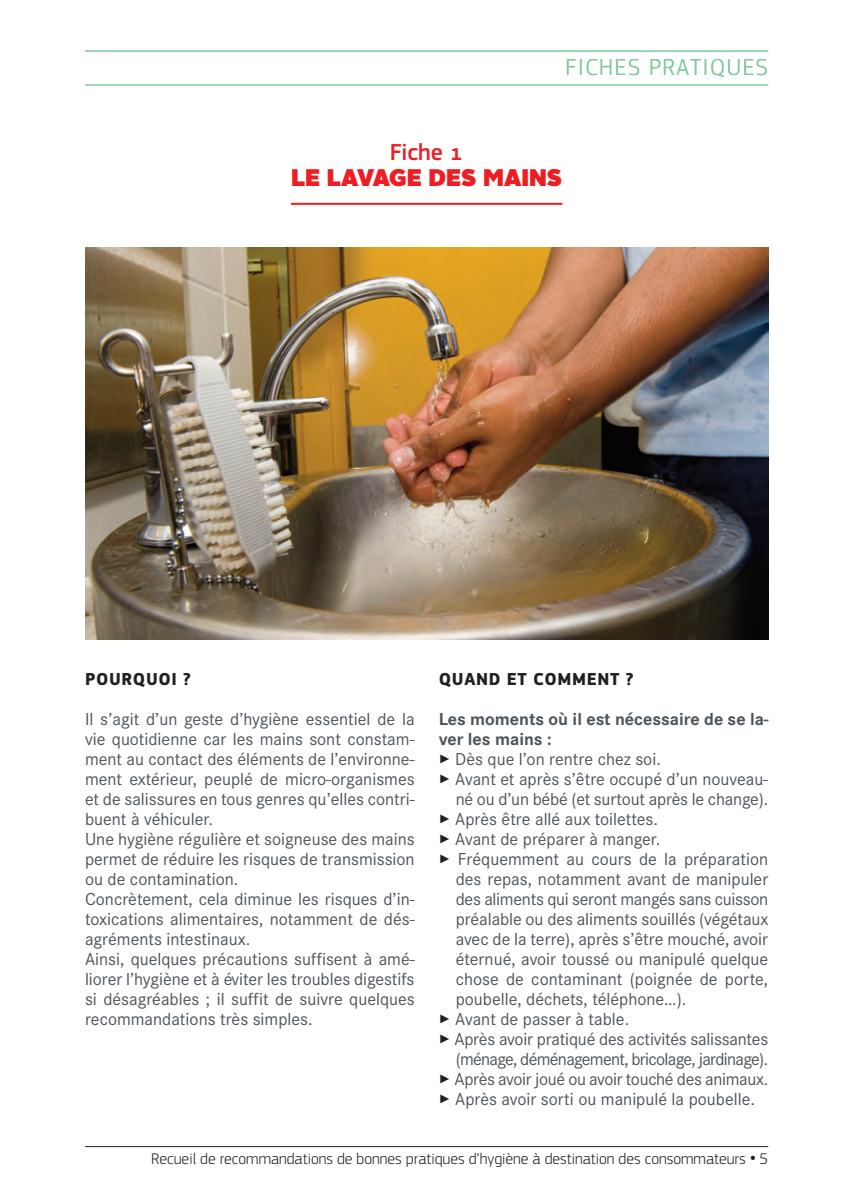
<style>
.page{position:relative;width:842px;height:1191px;background:#fff}
.page>*{position:absolute;margin:0;border:0;box-sizing:border-box;transform-origin:0 0}
.t1{font:900 24px "Alright Sans";color:#ee1d23}
.t2{font:300 24px "PF Square Sans Pro";letter-spacing:.07em;color:#80ca9c}
.t3{font:500 24px "PF Square Sans Pro";color:#ee1d23}
.t4{font:18px/20px "Corporate S";color:#4d545a}
.t5{font:18px/20px "Corporate S";letter-spacing:-.025em;color:#4d545a;text-align:right}
.t6{font:700 18px/20px "Corporate S";color:#4d545a}
.t7{font:18px "Corporate S";letter-spacing:-.02em;color:#4d545a}
.t8{font:700 18px "PF Square Sans Pro";letter-spacing:.035em;color:#231f20}
.t9{font:300 16px "PF Square Sans Pro";color:#231f20}
.s1{color:#231f20}
.s2{font-size:24px}
</style>
<div class="page">
<hr style="left:85px;top:1146px;width:683px;height:1px;background:#231f20">
<hr style="left:85px;top:51px;width:683px;height:1px;background:#80ca9c">
<hr style="left:85px;top:85px;width:683px;height:1px;background:#80ca9c">
<hr style="left:291px;top:203px;width:271px;height:2px;background:#ee1d23">
<img style="left:85px;top:247px;width:683px;height:393px">
<h1 class="t2" style="left:565px;top:59px;width:204px">fiches pRatiques</h1>
<h1 class="t3" style="left:390px;top:144px;width:75px">Fiche 1</h1>
<h1 class="t1" style="left:291px;top:169px;width:273px">LE LAVAGE DES MAINS</h1>
<p class="t8" style="left:85px;top:673px;width:107px">POURQUOI ?</p>
<p class="t4" style="left:85px;top:709px;width:331px">Il s’agit d’un geste d’hygiène essentiel de la vie quotidienne car les mains sont constam&shy;ment au contact des éléments de l’environne&shy;ment extérieur, peuplé de micro-organismes et de salissures en tous genres qu’elles contri&shy;buent à véhiculer.<br>Une hygiène régulière et soigneuse des mains permet de réduire les risques de transmission ou de contamination.<br>Concrètement, cela diminue les risques d’in&shy;toxications alimentaires, notamment de dés&shy;agréments intestinaux.<br>Ainsi, quelques précautions suffisent à amé&shy;liorer l’hygiène et à éviter les troubles digestifs si désagréables ; il suffit de suivre quelques recommandations très simples.</p>
<p class="t8" style="left:439px;top:673px;width:196px">QUAND ET COMMENT ?</p>
<p class="t6" style="left:439px;top:709px;width:331px">Les moments où il est nécessaire de se la&shy;ver les mains :</p>
<p class="t4" style="left:439px;top:749px;width:224px"><span class="s1">✓</span> Dès que l’on rentre chez soi.</p>
<p class="t4" style="left:439px;top:769px;width:331px;text-align:right"><span class="s1">✓</span> Avant et après s’être occupé d’un nouveau&shy;né ou d’un bébé (et surtout après le change).</p>
<p class="t4" style="left:439px;top:809px;width:221px"><span class="s1">✓</span> Après être allé aux toilettes.</p>
<p class="t4" style="left:439px;top:829px;width:223px"><span class="s1">✓</span> Avant de préparer à manger.</p>
<p class="t4" style="left:456px;top:849px;width:314px;text-align:justify;text-indent:-17px"><span class="s1">✓</span> Fréquemment au cours de la préparation des repas, notamment avant de manipuler des aliments qui seront mangés sans cuisson préalable ou des aliments souillés (végétaux avec de la terre), après s’être mouché, avoir éternué, avoir toussé ou manipulé quelque chose de contaminant (poignée de porte, poubelle, déchets, téléphone…).</p>
<p class="t4" style="left:439px;top:1009px;width:192px"><span class="s1">✓</span> Avant de passer à table.</p>
<p class="t5" style="left:439px;top:1029px;width:331px"><span class="s1">✓</span> Après avoir pratiqué des activités salissantes (ménage, déménagement, bricolage, jardinage).</p>
<p class="t7" style="left:439px;top:1068px;width:331px"><span class="s1">✓</span> Après avoir joué ou avoir touché des animaux.</p>
<p class="t4" style="left:439px;top:1089px;width:318px"><span class="s1">✓</span> Après avoir sorti ou manipulé la poubelle.</p>
<p class="t9" style="left:151px;top:1153px;width:618px">Recueil de recommandations de bonnes pratiques d’hygiène à destination des consommateurs <span class="s2">•</span> 5</p>
</div>
